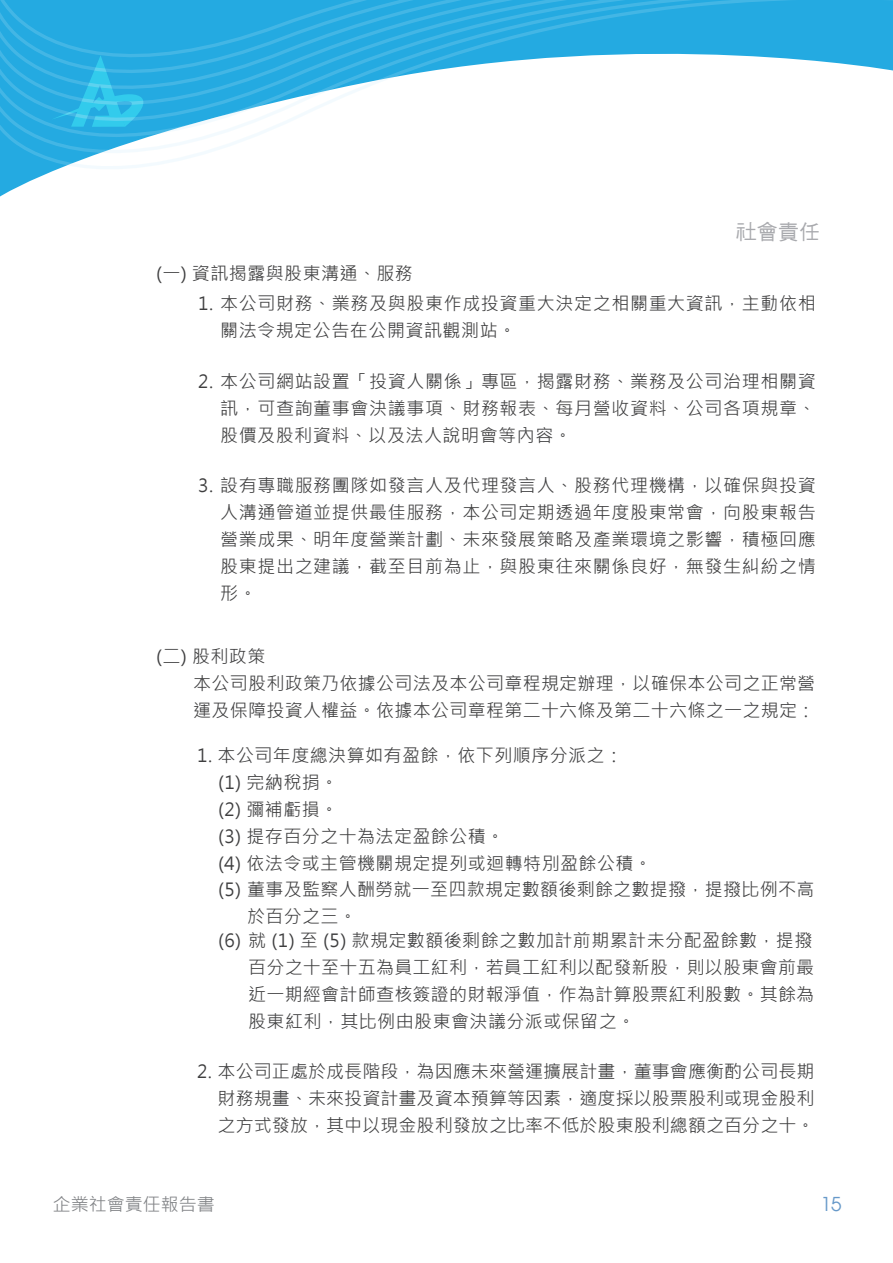
<style>
.page{position:relative;width:893px;height:1263px;background:#fff}
.page>*{position:absolute;margin:0;border:0;box-sizing:border-box;transform-origin:0 0}
.t1{font:21px "DF Hei Md HKP BF";color:#a8a9ad}
.t2{font:21px "Avant Gar Got Itc TEE";color:#6799c9}
.t3{font:18px/27px "Microsoft Jheng Hei";letter-spacing:.025em;color:#3e3e3f}
.t4{font:18px "Microsoft Jheng Hei";color:#808285}
</style>
<div class="page">
<svg style="left:0;top:169px;width:58px;height:28px"></svg>
<svg style="left:0;top:0;width:893px;height:169px"></svg>
<svg style="left:52px;top:55px;width:91px;height:72px;background:#2fb6e5"></svg>
<p class="t1" style="left:736px;top:221px;width:85px">社會責任</p>
<p class="t3" style="left:156px;top:260px;width:258px">(一) 資訊揭露與股東溝通、服務</p>
<p class="t3" style="left:220px;top:290px;width:597px;text-indent:-22px">1. 本公司財務、業務及與股東作成投資重大決定之相關重大資訊，主動依相關法令規定公告在公開資訊觀測站。</p>
<p class="t3" style="left:220px;top:368px;width:597px;text-align:justify;text-indent:-22px">2. 本公司網站設置「投資人關係」專區，揭露財務、業務及公司治理相關資訊，可查詢董事會決議事項、財務報表、每月營收資料、公司各項規章、股價及股利資料、以及法人說明會等內容。</p>
<p class="t3" style="left:220px;top:472px;width:597px;text-align:justify;text-indent:-22px">3. 設有專職服務團隊如發言人及代理發言人、股務代理機構，以確保與投資人溝通管道並提供最佳服務，本公司定期透過年度股東常會，向股東報告營業成果、明年度營業計劃、未來發展策略及產業環境之影響，積極回應股東提出之建議，截至目前為止，與股東往來關係良好，無發生糾紛之情形。</p>
<p class="t3" style="left:193px;top:643px;width:624px;text-indent:-37px">(二) 股利政策<br>本公司股利政策乃依據公司法及本公司章程規定辦理，以確保本公司之正常營運及保障投資人權益。依據本公司章程第二十六條及第二十六條之一之規定：</p>
<p class="t3" style="left:197px;top:742px;width:427px">1. 本公司年度總決算如有盈餘，依下列順序分派之：</p>
<p class="t3" style="left:218px;top:769px;width:435px">(1) 完納稅捐。<br>(2) 彌補虧損。<br>(3) 提存百分之十為法定盈餘公積。<br>(4) 依法令或主管機關規定提列或迴轉特別盈餘公積。</p>
<p class="t3" style="left:247px;top:876px;width:569px;text-indent:-29px">(5) 董事及監察人酬勞就一至四款規定數額後剩餘之數提撥，提撥比例不高於百分之三。</p>
<p class="t3" style="left:248px;top:927px;width:568px;text-align:justify;text-indent:-30px">(6) 就 (1) 至 (5) 款規定數額後剩餘之數加計前期累計未分配盈餘數，提撥百分之十至十五為員工紅利，若員工紅利以配發新股，則以股東會前最近一期經會計師查核簽證的財報淨值，作為計算股票紅利股數。其餘為股東紅利，其比例由股東會決議分派或保留之。</p>
<p class="t3" style="left:218px;top:1058px;width:598px;text-align:justify;text-indent:-21px">2. 本公司正處於成長階段，為因應未來營運擴展計畫，董事會應衡酌公司長期財務規畫、未來投資計畫及資本預算等因素，適度採以股票股利或現金股利之方式發放，其中以現金股利發放之比率不低於股東股利總額之百分之十。</p>
<p class="t4" style="left:53px;top:1193px;width:164px">企業社會責任報告書</p>
<p class="t2" style="left:821px;top:1192px;width:22px">15</p>
</div>
